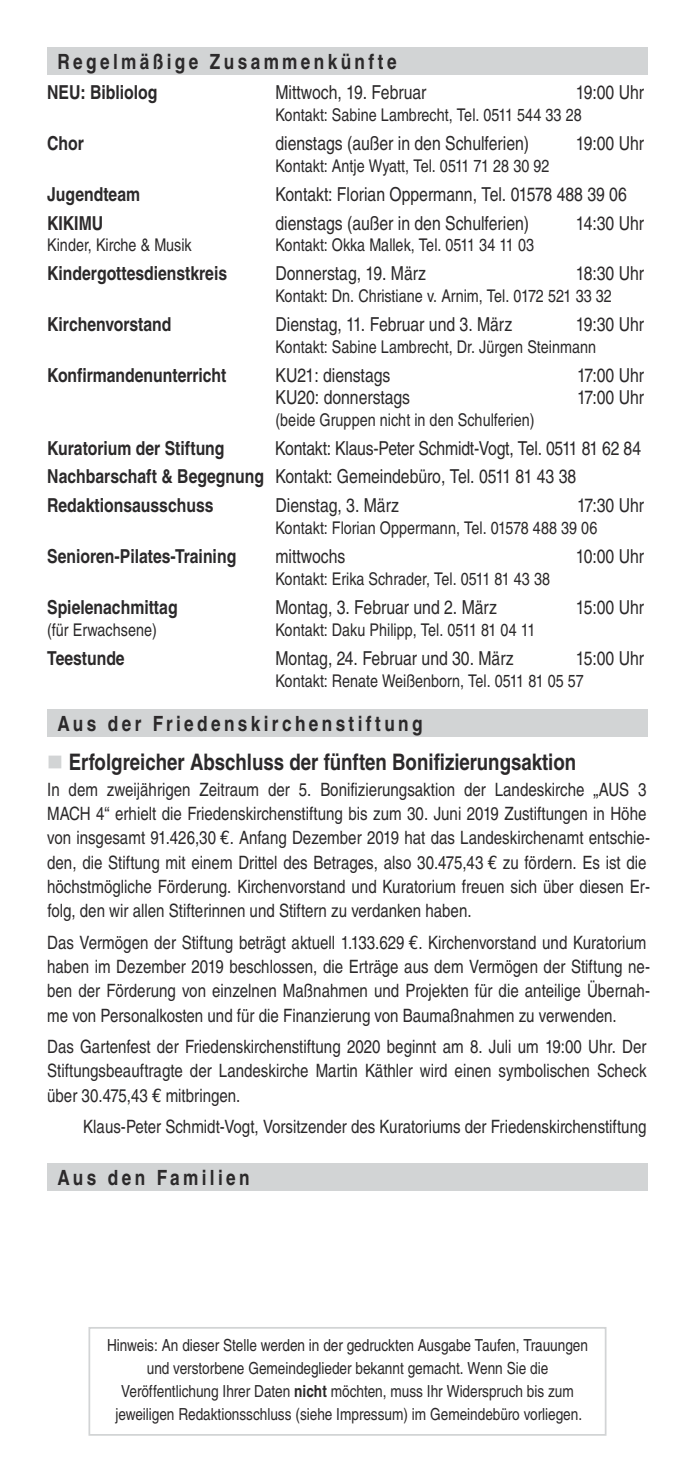
<style>
.page{position:relative;width:695px;height:1474px;background:#fff}
.page>*{position:absolute;margin:0;border:0;box-sizing:border-box;transform-origin:0 0}
.t1{font:700 condensed 22.75px "Nimbus San L";color:#2b292a}
.t2{font:700 condensed 21px "Nimbus San L";letter-spacing:.16em;color:#2b292a}
.t3{font:condensed 19.25px/28.9px "Nimbus San L";color:#2b292a}
.t4{font:700 condensed 19.25px "Nimbus San L";color:#2b292a}
.t5{font:condensed 18.38px/24.3px "Nimbus San L";color:#2b292a}
.t6{font:condensed 17.5px "Nimbus San L";letter-spacing:.005em;color:#2b292a}
.t7{font:condensed 16.62px/22.8px "Nimbus San L";letter-spacing:-.005em;color:#2b292a;text-align:center}
.s1{font-weight:700}
.s2{font-family:"Liberation Sans Narrow";font-weight:400;font-stretch:normal;font-size:26.25px;color:#d2d4d5}
</style>
<div class="page">
<div style="left:47px;top:1163px;width:600px;height:27px;background:#d2d4d5"></div>
<div style="left:47px;top:47px;width:600px;height:28px;background:#d2d4d5"></div>
<div style="left:88px;top:1326px;width:518px;height:109px;border:2px solid #d2d4d5"></div>
<div style="left:47px;top:709px;width:600px;height:28px;background:#d2d4d5"></div>
<p class="t2" style="left:57px;top:53px;width:341px">Regelmäßige Zusammenkünfte</p>
<p class="t4" style="left:47px;top:85px;width:112px">NEU: Bibliolog</p>
<p class="t3" style="left:275px;top:78px;width:152px">Mittwoch, 19. Februar</p>
<p class="t3" style="left:575px;top:78px;width:70px">19:00 Uhr</p>
<p class="t6" style="left:275px;top:105px;width:308px">Kontakt: Sabine Lambrecht, Tel. 0511 544 33 28</p>
<p class="t4" style="left:47px;top:136px;width:38px">Chor</p>
<p class="t3" style="left:275px;top:129px;width:255px">dienstags (außer in den Schulferien)</p>
<p class="t3" style="left:575px;top:129px;width:70px">19:00 Uhr</p>
<p class="t6" style="left:275px;top:156px;width:275px">Kontakt: Antje Wyatt, Tel. 0511 71 28 30 92</p>
<p class="t4" style="left:47px;top:186px;width:94px">Jugendteam</p>
<p class="t3" style="left:275px;top:180px;width:353px">Kontakt: Florian Oppermann, Tel. 01578 488 39 06</p>
<p class="t4" style="left:47px;top:215px;width:58px">KIKIMU</p>
<p class="t3" style="left:275px;top:208px;width:255px">dienstags (außer in den Schulferien)</p>
<p class="t3" style="left:576px;top:208px;width:70px">14:30 Uhr</p>
<p class="t6" style="left:47px;top:236px;width:146px">Kinder, Kirche &amp; Musik</p>
<p class="t6" style="left:275px;top:236px;width:260px">Kontakt: Okka Mallek, Tel. 0511 34 11 03</p>
<p class="t4" style="left:47px;top:266px;width:181px">Kindergottesdienstkreis</p>
<p class="t3" style="left:275px;top:259px;width:152px">Donnerstag, 19. März</p>
<p class="t3" style="left:575px;top:259px;width:70px">18:30 Uhr</p>
<p class="t6" style="left:275px;top:286px;width:338px">Kontakt: Dn. Christiane v. Arnim, Tel. 0172 521 33 32</p>
<p class="t4" style="left:47px;top:317px;width:126px">Kirchenvorstand</p>
<p class="t3" style="left:275px;top:310px;width:238px">Dienstag, 11. Februar und 3. März</p>
<p class="t3" style="left:575px;top:310px;width:70px">19:30 Uhr</p>
<p class="t6" style="left:275px;top:337px;width:322px">Kontakt: Sabine Lambrecht, Dr. Jürgen Steinmann</p>
<p class="t4" style="left:47px;top:368px;width:181px">Konfirmandenunterricht</p>
<p class="t3" style="left:275px;top:361px;width:116px">KU21: dienstags</p>
<p class="t3" style="left:577px;top:361px;width:69px">17:00 Uhr</p>
<p class="t3" style="left:275px;top:383px;width:136px">KU20: donnerstags</p>
<p class="t3" style="left:577px;top:383px;width:69px">17:00 Uhr</p>
<p class="t6" style="left:275px;top:410px;width:260px">(beide Gruppen nicht in den Schulferien)</p>
<p class="t4" style="left:47px;top:440px;width:179px">Kuratorium der Stiftung</p>
<p class="t3" style="left:47px;top:433px;width:595px;text-indent:228px">Kontakt: Klaus-Peter Schmidt-Vogt, Tel. 0511 81 62 84<br><span class="s1">Nachbarschaft &amp; Begegnung</span> Kontakt: Gemeindebüro, Tel. 0511 81 43 38<br><span class="s1">Redaktionsausschuss</span></p>
<p class="t3" style="left:275px;top:491px;width:125px">Dienstag, 3. März</p>
<p class="t3" style="left:577px;top:491px;width:69px">17:30 Uhr</p>
<p class="t6" style="left:275px;top:518px;width:323px">Kontakt: Florian Oppermann, Tel. 01578 488 39 06</p>
<p class="t4" style="left:47px;top:549px;width:191px">Senioren-Pilates-Training</p>
<p class="t3" style="left:275px;top:542px;width:71px">mittwochs</p>
<p class="t3" style="left:575px;top:542px;width:70px">10:00 Uhr</p>
<p class="t6" style="left:275px;top:569px;width:276px">Kontakt: Erika Schrader, Tel. 0511 81 43 38</p>
<p class="t4" style="left:47px;top:599px;width:132px">Spielenachmittag</p>
<p class="t3" style="left:275px;top:593px;width:223px">Montag, 3. Februar und 2. März</p>
<p class="t3" style="left:575px;top:593px;width:70px">15:00 Uhr</p>
<p class="t6" style="left:47px;top:620px;width:111px">(für Erwachsene)</p>
<p class="t6" style="left:275px;top:620px;width:261px">Kontakt: Daku Philipp, Tel. 0511 81 04 11</p>
<p class="t4" style="left:47px;top:650px;width:79px">Teestunde</p>
<p class="t3" style="left:275px;top:643px;width:240px">Montag, 24. Februar und 30. März</p>
<p class="t3" style="left:575px;top:643px;width:70px">15:00 Uhr</p>
<p class="t6" style="left:275px;top:670px;width:309px">Kontakt: Renate Weißenborn, Tel. 0511 81 05 57</p>
<p class="t2" style="left:57px;top:715px;width:367px">Aus der Friedenskirchenstiftung</p>
<p class="t1" style="left:47px;top:752px;width:530px"><span class="s2">■</span> Erfolgreicher Abschluss der fünften Bonifizierungsaktion</p>
<p class="t5" style="left:47px;top:777px;width:604px">In dem zweijährigen Zeitraum der 5. Bonifizierungsaktion der Landeskirche „AUS 3<br>MACH 4“ erhielt die Friedenskirchenstiftung bis zum 30. Juni 2019 Zustiftungen in Höhe von insgesamt 91.426,30 €. Anfang Dezember 2019 hat das Landeskirchenamt entschie&shy;den, die Stiftung mit einem Drittel des Betrages, also 30.475,43 € zu fördern. Es ist die höchstmögliche Förderung. Kirchenvorstand und Kuratorium freuen sich über diesen Er&shy;folg, den wir allen Stifterinnen und Stiftern zu verdanken haben.</p>
<p class="t5" style="left:47px;top:930px;width:604px">Das Vermögen der Stiftung beträgt aktuell 1.133.629 €. Kirchenvorstand und Kuratorium haben im Dezember 2019 beschlossen, die Erträge aus dem Vermögen der Stiftung ne&shy;ben der Förderung von einzelnen Maßnahmen und Projekten für die anteilige Übernah&shy;me von Personalkosten und für die Finanzierung von Baumaßnahmen zu verwenden.</p>
<p class="t5" style="left:47px;top:1034px;width:600px;text-align:justify">Das Gartenfest der Friedenskirchenstiftung 2020 beginnt am 8. Juli um 19:00 Uhr. Der Stiftungsbeauftragte der Landeskirche Martin Käthler wird einen symbolischen Scheck über 30.475,43 € mitbringen.</p>
<p class="t5" style="left:83px;top:1114px;width:564px">Klaus-Peter Schmidt-Vogt, Vorsitzender des Kuratoriums der Friedenskirchenstiftung</p>
<p class="t2" style="left:57px;top:1169px;width:194px">Aus den Familien</p>
<p class="t7" style="left:107px;top:1334px;width:482px">Hinweis: An dieser Stelle werden in der gedruckten Ausgabe Taufen, Trauungen und verstorbene Gemeindeglieder bekannt gemacht. Wenn Sie die Veröffentlichung Ihrer Daten <span class="s1">nicht</span> möchten, muss Ihr Widerspruch bis zum jeweiligen Redaktionsschluss (siehe Impressum) im Gemeindebüro vorliegen.</p>
</div>
